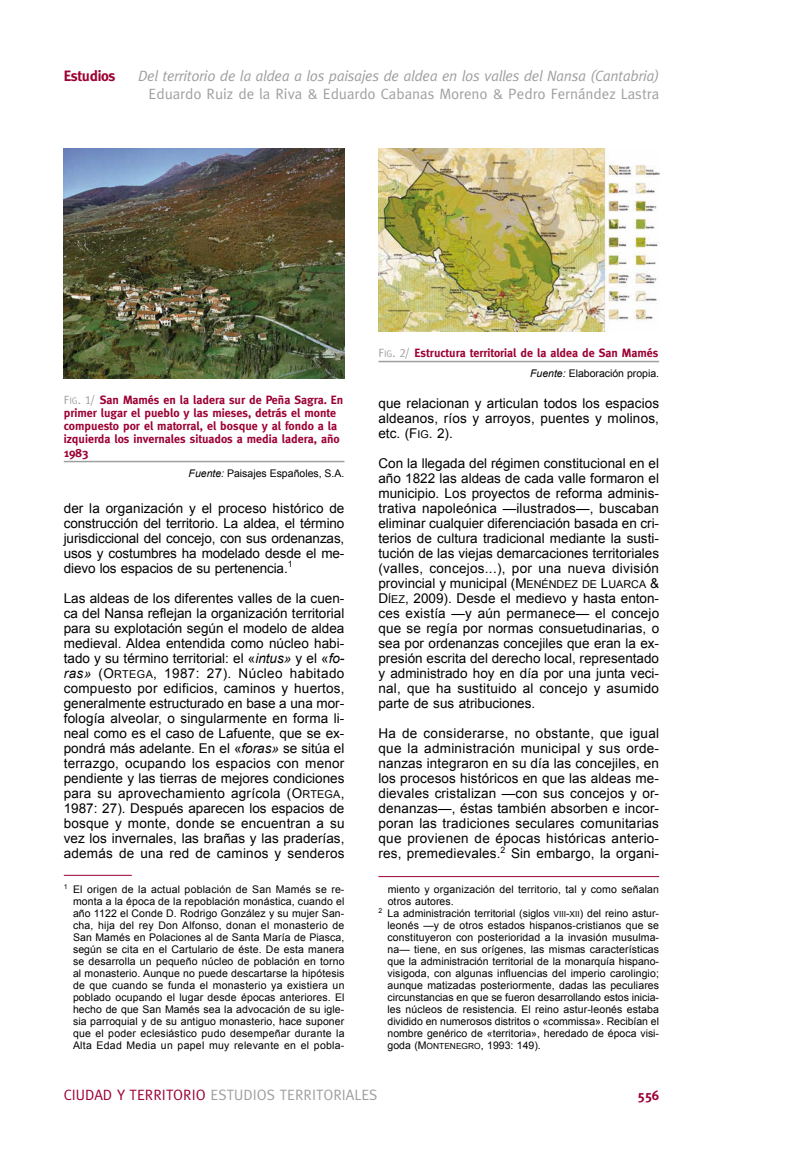
<style>
.page{position:relative;width:808px;height:1149px;background:#fff}
.page>*{position:absolute;margin:0;border:0;box-sizing:border-box;transform-origin:0 0}
.t1{font:15px "Meta";color:#9f9f9f}
.t2{font:italic 15px "Meta";letter-spacing:-.02em;color:#9f9f9f}
.t3{font:700 15px "Meta";letter-spacing:-.02em;color:#9c0233}
.t4{font:13.5px/15px "Arial";letter-spacing:.01em;color:#000;text-align:justify}
.t5{font:700 13.5px "Meta";color:#9c0233}
.t6{font:700 12px/13.2px "Meta";color:#9c0233}
.t7{font:10.5px/12px "Arial";letter-spacing:.01em;color:#000;text-align:justify}
.s1{font-family:"Meta Caps SC800";font-weight:400;color:#9f9f9f}
.s2{font-family:"Meta Caps SC800";font-weight:400;font-size:9.6px;color:#9f9f9f}
.s3{font-style:italic}
.s4{font-family:"Arial MT SC800"}
.s5{font-family:"Arial MT SC800";font-size:10.8px}
.s6{font-family:"Arial MT SC800";font-size:8.4px}
.s7{color:#9c0233}
</style>
<div class="page">
<hr style="left:64px;top:874px;width:68px;height:1px;background:#9c0233">
<hr style="left:378px;top:875px;width:281px;height:1px;background:#9c0233">
<img style="left:64px;top:149px;width:280px;height:229px">
<hr style="left:64px;top:460px;width:280px;height:2px;background:#9f9f9f">
<img style="left:378px;top:149px;width:281px;height:183px">
<hr style="left:378px;top:360px;width:281px;height:2px;background:#9f9f9f">
<p class="t3" style="left:64px;top:67px;width:53px">Estudios</p>
<p class="t2" style="left:138px;top:67px;width:523px">Del territorio de la aldea a los paisajes de aldea en los valles del Nansa (Cantabria)</p>
<p class="t1" style="left:149px;top:85px;width:512px">Eduardo Ruiz de la Riva &amp; Eduardo Cabanas Moreno &amp; Pedro Fernández Lastra</p>
<p class="t6" style="left:64px;top:393px;width:281px"><span class="s1">F</span><span class="s2">ig</span><span class="s1">. 1/</span> San Mamés en la ladera sur de Peña Sagra. En primer lugar el pueblo y las mieses, detrás el monte compuesto por el matorral, el bosque y al fondo a la izquierda los invernales situados a media ladera, año 1983</p>
<p class="t7" style="left:189px;top:467px;width:157px"><span class="s3">Fuente:</span> Paisajes Españoles, S.A.</p>
<p class="t4" style="left:64px;top:500px;width:282px">der la organización y el proceso histórico de construcción del territorio. La aldea, el término jurisdiccional del concejo, con sus ordenanzas, usos y costumbres ha modelado desde el me&shy;dievo los espacios de su pertenencia.<sup>1</sup></p>
<p class="t4" style="left:64px;top:590px;width:282px">Las aldeas de los diferentes valles de la cuen&shy;ca del Nansa reflejan la organización territorial para su explotación según el modelo de aldea medieval. Aldea entendida como núcleo habi&shy;tado y su término territorial: el «<span class="s3">intus»</span> y el «<span class="s3">fo&shy;ras»</span> (<span class="s4">O</span><span class="s5">RTEGA</span><span class="s4">, 1987: 27</span>). Núcleo habitado compuesto por edificios, caminos y huertos, generalmente estructurado en base a una mor&shy;fología alveolar, o singularmente en forma li&shy;neal como es el caso de Lafuente, que se ex&shy;pondrá más adelante. En el «<span class="s3">foras»</span> se sitúa el terrazgo, ocupando los espacios con menor pendiente y las tierras de mejores condiciones para su aprovechamiento agrícola (<span class="s4">O</span><span class="s5">RTEGA</span><span class="s4">, 1987: 27</span>). Después aparecen los espacios de bosque y monte, donde se encuentran a su vez los invernales, las brañas y las praderías, además de una red de caminos y senderos</p>
<p class="t7" style="left:73px;top:882px;width:273px;text-indent:-9px"><sup>1</sup> El origen de la actual población de San Mamés se re&shy;monta a la época de la repoblación monástica, cuando el año 1122 el Conde D. Rodrigo González y su mujer San&shy;cha, hija del rey Don Alfonso, donan el monasterio de San Mamés en Polaciones al de Santa María de Piasca, según se cita en el Cartulario de éste. De esta manera se desarrolla un pequeño núcleo de población en torno al monasterio. Aunque no puede descartarse la hipótesis de que cuando se funda el monasterio ya existiera un poblado ocupando el lugar desde épocas anteriores. El hecho de que San Mamés sea la advocación de su igle&shy;sia parroquial y de su antiguo monasterio, hace suponer que el poder eclesiástico pudo desempeñar durante la Alta Edad Media un papel muy relevante en el pobla-</p>
<p class="t6" style="left:378px;top:345px;width:281px"><span class="s1">F</span><span class="s2">ig</span><span class="s1">. 2/</span> Estructura territorial de la aldea de San Mamés</p>
<p class="t7" style="left:530px;top:367px;width:130px"><span class="s3">Fuente:</span> Elaboración propia.</p>
<p class="t4" style="left:378px;top:395px;width:282px">que relacionan y articulan todos los espacios aldeanos, ríos y arroyos, puentes y molinos, etc. (<span class="s4">F</span><span class="s5">IG</span>. 2).</p>
<p class="t4" style="left:378px;top:455px;width:282px">Con la llegada del régimen constitucional en el año 1822 las aldeas de cada valle formaron el municipio. Los proyectos de reforma adminis&shy;trativa napoleónica —ilustrados—, buscaban eliminar cualquier diferenciación basada en cri&shy;terios de cultura tradicional mediante la susti&shy;tución de las viejas demarcaciones territoriales (valles, concejos...), por una nueva división provincial y municipal (<span class="s4">M</span><span class="s5">ENÉNDEZ DE</span> <span class="s4">L</span><span class="s5">UARCA</span> <span class="s4">&amp; D</span><span class="s5">ÍEZ</span>, 2009). Desde el medievo y hasta enton&shy;ces existía —y aún permanece— el concejo que se regía por normas consuetudinarias, o sea por ordenanzas concejiles que eran la ex&shy;presión escrita del derecho local, representado y administrado hoy en día por una junta veci&shy;nal, que ha sustituido al concejo y asumido parte de sus atribuciones.</p>
<p class="t4" style="left:378px;top:725px;width:282px">Ha de considerarse, no obstante, que igual que la administración municipal y sus orde&shy;nanzas integraron en su día las concejiles, en los procesos históricos en que las aldeas me&shy;dievales cristalizan —con sus concejos y or&shy;denanzas—, éstas también absorben e incor&shy;poran las tradiciones seculares comunitarias que provienen de épocas históricas anterio&shy;res, premedievales.<sup>2</sup> Sin embargo, la organi-</p>
<p class="t7" style="left:388px;top:882px;width:273px">miento y organización del territorio, tal y como señalan</p>
<p class="t7" style="left:388px;top:894px;width:68px">otros autores.</p>
<p class="t7" style="left:378px;top:906px;width:282px"><sup>2</sup> La administración territorial (siglos <span class="s6">VIII</span>-<span class="s6">XII</span>) del reino astur-</p>
<p class="t7" style="left:387px;top:918px;width:273px">leonés —y de otros estados hispanos-cristianos que se</p>
<p class="t7" style="left:387px;top:930px;width:273px">constituyeron con posterioridad a la invasión musulma-</p>
<p class="t7" style="left:387px;top:942px;width:273px">na— tiene, en sus orígenes, las mismas características</p>
<p class="t7" style="left:387px;top:954px;width:273px">que la administración territorial de la monarquía hispano-</p>
<p class="t7" style="left:387px;top:966px;width:273px">visigoda, con algunas influencias del imperio carolingio;</p>
<p class="t7" style="left:387px;top:978px;width:273px">aunque matizadas posteriormente, dadas las peculiares</p>
<p class="t7" style="left:387px;top:990px;width:273px">circunstancias en que se fueron desarrollando estos inicia-</p>
<p class="t7" style="left:387px;top:1002px;width:273px">les núcleos de resistencia. El reino astur-leonés estaba</p>
<p class="t7" style="left:387px;top:1014px;width:273px">dividido en numerosos distritos o «commissa». Recibían el</p>
<p class="t7" style="left:387px;top:1026px;width:273px">nombre genérico de «territoria», heredado de época visi-</p>
<p class="t7" style="left:387px;top:1038px;width:155px">goda (<span class="s4">M</span><span class="s6">ONTENEGRO</span>, 1993: 149).</p>
<p class="t1" style="left:64px;top:1085px;width:315px"><span class="s7">CIUDAD Y TERRITORIO</span> ESTUDIOS TERRITORIALES</p>
<p class="t5" style="left:637px;top:1086px;width:23px">556</p>
</div>
